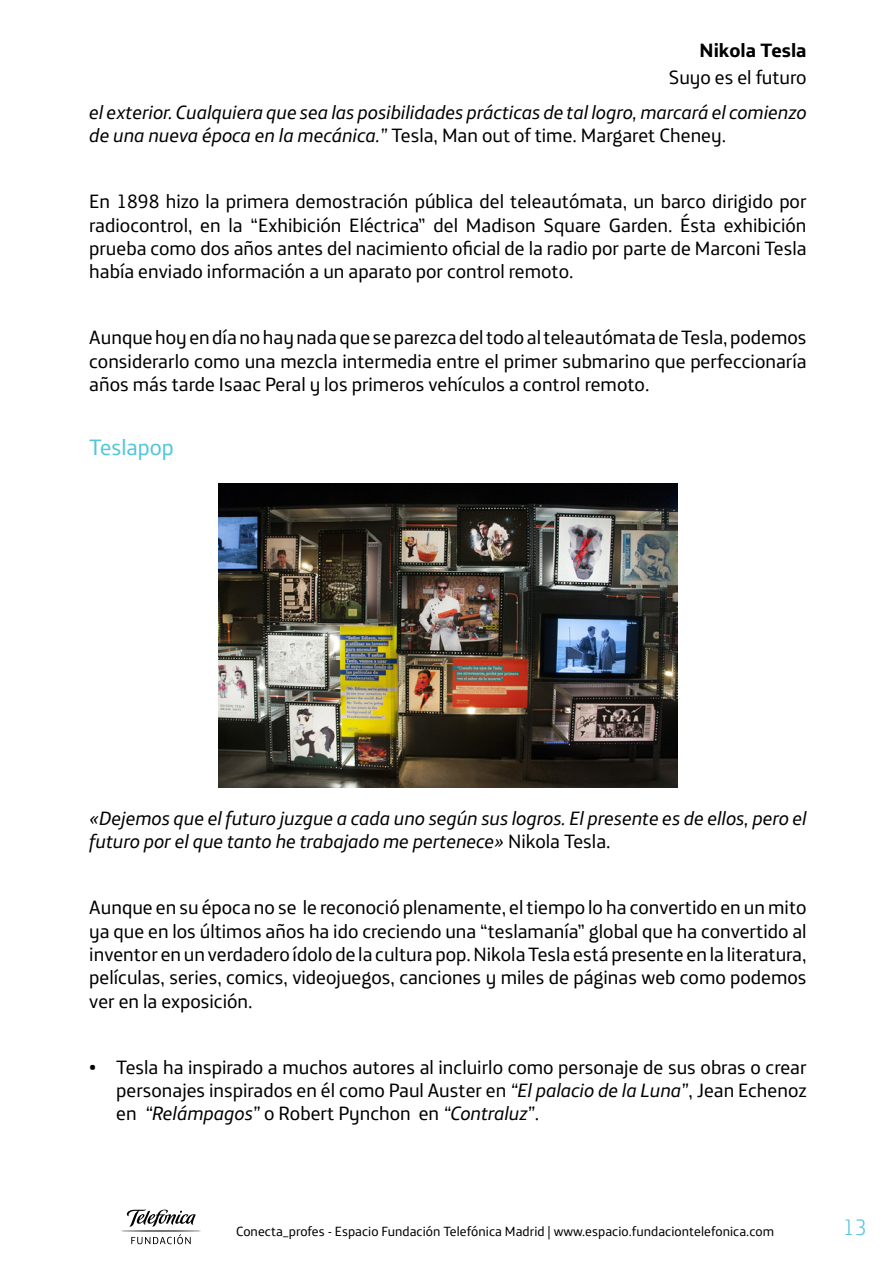
<style>
.page{position:relative;width:893px;height:1263px;background:#fff}
.page>*{position:absolute;margin:0;border:0;box-sizing:border-box;transform-origin:0 0}
.Subtitulo{font:22.5px "Telefonica Text";color:#52c6da}
.t1{font:300 22.5px "Telefonica Headline";color:#52c6da}
.TextoNormal{font:19.5px/23.4px "Telefonica Text";color:#000;text-align:justify}
.TextoNormal-2{font:italic 19.5px/23.4px "Telefonica Text";color:#000}
.t2{font:700 19.5px "Telefonica Text";color:#000}
.t3{font:13.5px "Telefonica Text";letter-spacing:.005em;color:#000}
.s1{font-style:normal}
.s2{font-style:italic}
</style>
<div class="page">
<svg style="left:121px;top:1209px;width:80px;height:35px"></svg>
<img style="left:219px;top:484px;width:458px;height:303px">
<p class="t2" style="left:700px;top:33px;width:109px">Nikola Tesla</p>
<p class="TextoNormal" style="left:669px;top:64px;width:139px">Suyo es el futuro</p>
<p class="TextoNormal-2" style="left:89px;top:98px;width:719px">el exterior. Cualquiera que sea las posibilidades prácticas de tal logro, marcará el comienzo de una nueva época en la mecánica.” <span class="s1">Tesla, Man out of time. Margaret Cheney.</span></p>
<p class="TextoNormal" style="left:89px;top:188px;width:719px">En 1898 hizo la primera demostración pública del teleautómata, un barco dirigido por radiocontrol, en la “Exhibición Eléctrica” del Madison Square Garden. Ésta exhibición prueba como dos años antes del nacimiento oficial de la radio por parte de Marconi Tesla había enviado información a un aparato por control remoto.</p>
<p class="TextoNormal" style="left:89px;top:324px;width:719px">Aunque hoy en día no hay nada que se parezca del todo al teleautómata de Tesla, podemos considerarlo como una mezcla intermedia entre el primer submarino que perfeccionaría años más tarde Isaac Peral y los primeros vehículos a control remoto.</p>
<p class="Subtitulo" style="left:89px;top:428px;width:86px">Teslapop</p>
<p class="TextoNormal-2" style="left:89px;top:804px;width:719px">«Dejemos que el futuro juzgue a cada uno según sus logros. El presente es de ellos, pero el futuro por el que tanto he trabajado me pertenece» <span class="s1">Nikola Tesla.</span></p>
<p class="TextoNormal" style="left:89px;top:894px;width:719px">Aunque en su época no se le reconoció plenamente, el tiempo lo ha convertido en un mito ya que en los últimos años ha ido creciendo una “teslamanía” global que ha convertido al inventor en un verdadero ídolo de la cultura pop. Nikola Tesla está presente en la literatura, películas, series, comics, videojuegos, canciones y miles de páginas web como podemos ver en la exposición.</p>
<p class="TextoNormal" style="left:116px;top:1053px;width:692px;text-indent:-27px">• Tesla ha inspirado a muchos autores al incluirlo como personaje de sus obras o crear personajes inspirados en él como Paul Auster en <span class="s2">“El palacio de la Luna”</span>, Jean Echenoz en <span class="s2">“Relámpagos”</span> o Robert Pynchon en <span class="s2">“Contraluz”</span>.</p>
<p class="t3" style="left:236px;top:1220px;width:539px">Conecta_profes - Espacio Fundación Telefónica Madrid | www.espacio.fundaciontelefonica.com</p>
<p class="t1" style="left:843px;top:1209px;width:25px">13</p>
</div>
